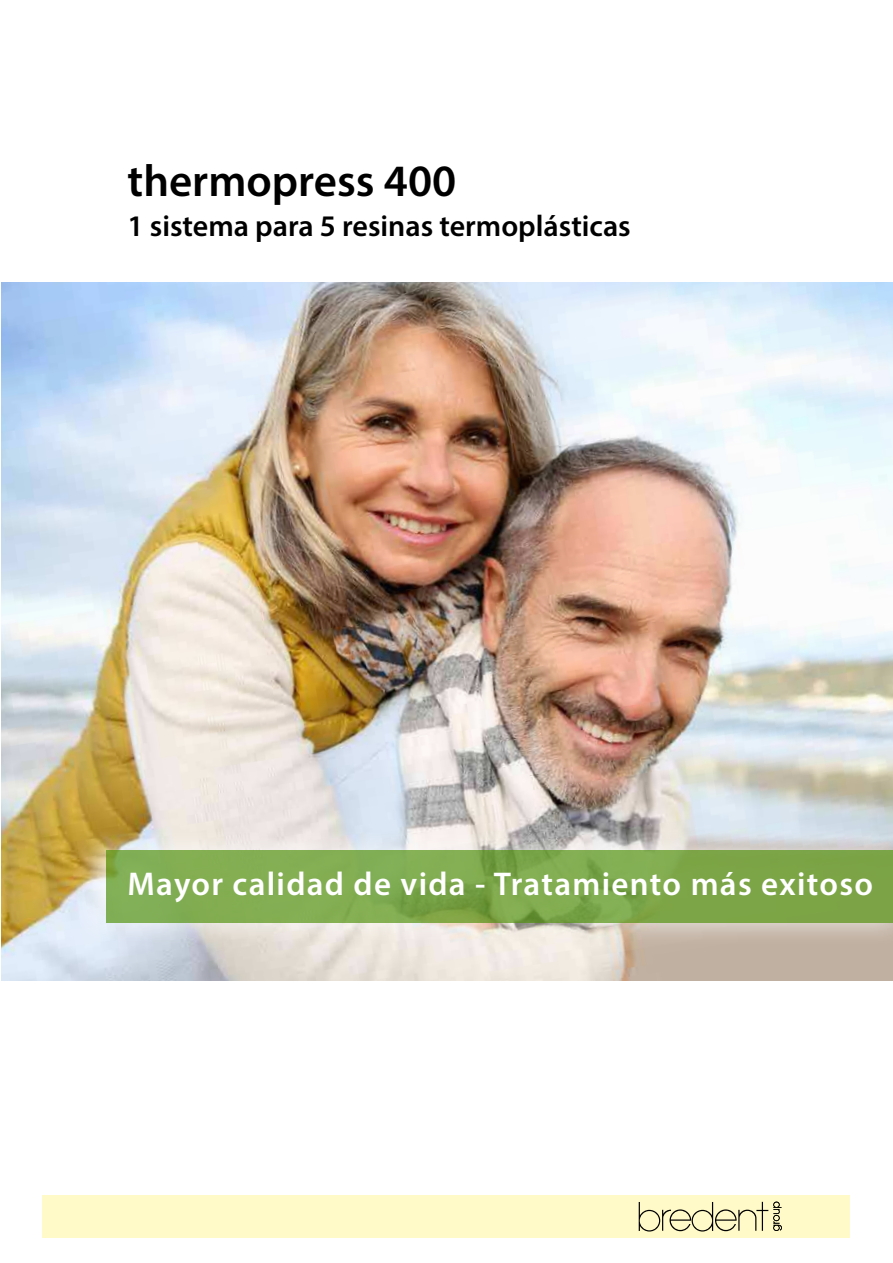
<style>
.page{position:relative;width:893px;height:1263px;background:#fff}
.page>*{position:absolute;margin:0;border:0;box-sizing:border-box;transform-origin:0 0}
.t1{font:600 45px "Myriad Pro";color:#000}
.t2{font:600 33px "Myriad Pro";letter-spacing:.04em;color:#fff}
.t3{font:600 30px "Myriad Pro";color:#000}
</style>
<div class="page">
<img style="left:2px;top:282px;width:891px;height:699px">
<div style="left:43px;top:1195px;width:807px;height:42px;background:#fffac7"></div>
<svg style="left:639px;top:1201px;width:143px;height:30px"></svg>
<div style="left:640px;top:1211px;width:19px;height:19px;background:#fffac7;border-radius:50%"></div>
<div style="left:693px;top:1211px;width:19px;height:19px;background:#fffac7;border-radius:50%"></div>
<svg style="left:70px;top:826px;width:823px;height:121px;background:#d9d4cc"></svg>
<svg style="left:106px;top:850px;width:787px;height:73px;background:#7ea94c"></svg>
<h1 class="t1" style="left:128px;top:158px;width:330px">thermopress 400</h1>
<p class="t3" style="left:128px;top:211px;width:505px">1 sistema para 5 resinas termoplásticas</p>
<p class="t2" style="left:128px;top:868px;width:747px">Mayor calidad de vida - Tratamiento más exitoso</p>
</div>
